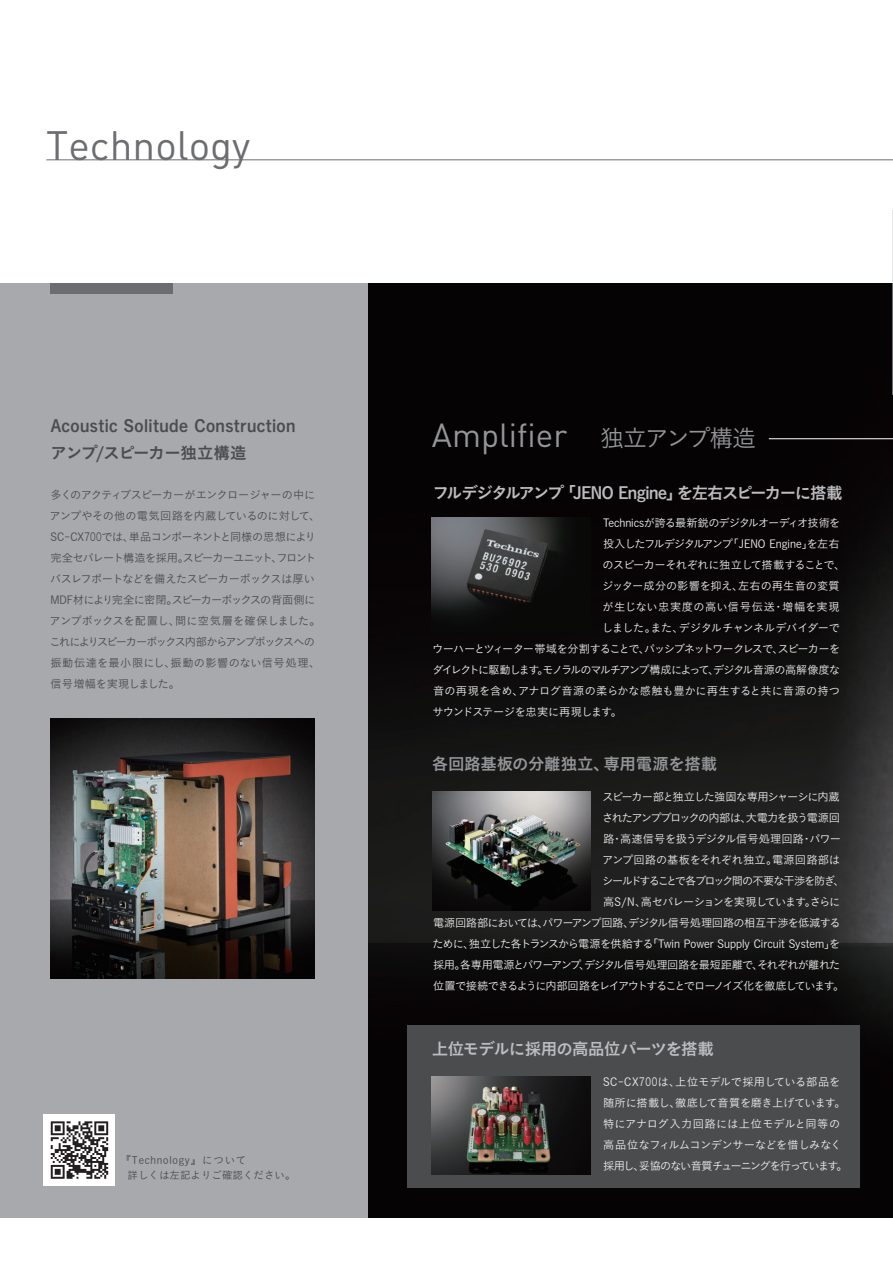
<style>
.page{position:relative;width:893px;height:1263px;background:#fff}
.page>*{position:absolute;margin:0;border:0;box-sizing:border-box;transform-origin:0 0}
.t1{font:40.5px "DIN";color:#6c6d70}
.t2{font:33px "DIN";color:#939598}
.t3{font:24px "Koburina Go Std W3";letter-spacing:-.075em;color:#939598}
.t4{font:16.5px/27px "Koburina Go Std W6";letter-spacing:.02em;color:#4b4c4d}
.t5{font:16.5px "Koburina Go Std W6";letter-spacing:-.065em;color:#bcbdc0}
.t6{font:16.5px "Koburina Go Std W6";letter-spacing:-.02em;color:#939598}
.t7{font:16.5px "Koburina Go Std W6";letter-spacing:-.095em;color:#bcbdc0}
.t8{font:16.5px "Koburina Go Std W6";letter-spacing:-.03em;color:#bcbdc0}
.t9{font:16.5px "Koburina Go Std W6";letter-spacing:-.11em;color:#bcbdc0}
.t10{font:11.25px/21px "Koburina Go Std W3";letter-spacing:-.055em;color:#eeeeef}
.t11{font:11.25px/21px "Koburina Go Std W3";letter-spacing:-.115em;color:#eeeeef}
.t12{font:11.25px/21px "Koburina Go Std W3";letter-spacing:-.06em;color:#4b4c4d;text-align:center}
.t13{font:11.25px/21px "Koburina Go Std W3";letter-spacing:-.005em;color:#eeeeef}
.t14{font:11.25px/21px "Koburina Go Std W3";letter-spacing:-.035em;color:#eeeeef}
.t15{font:11.25px/21px "Koburina Go Std W3";letter-spacing:-.1em;color:#eeeeef}
.t16{font:11.25px/21px "Koburina Go Std W3";letter-spacing:-.09em;color:#eeeeef}
.t17{font:11.25px "Koburina Go Std W3";color:#eeeeef}
.t18{font:11.25px/21px "Koburina Go Std W3";letter-spacing:-.03em;color:#eeeeef}
.t19{font:11.25px/21px "Koburina Go Std W3";letter-spacing:-.085em;color:#4b4c4d}
.t20{font:11.25px "Koburina Go Std W3";letter-spacing:-.14em;color:#4b4c4d}
.t21{font:11.25px "Koburina Go Std W3";letter-spacing:-.04em;color:#4b4c4d}
.t22{font:11.25px/21px "Koburina Go Std W3";letter-spacing:.005em;color:#4b4c4d}
.t23{font:11.25px "Koburina Go Std W3";letter-spacing:-.11em;color:#eeeeef}
.t24{font:11.25px "Koburina Go Std W3";letter-spacing:-.105em;color:#eeeeef}
.t25{font:11.25px "Koburina Go Std W3";letter-spacing:.025em;color:#eeeeef}
.t26{font:11.25px "Koburina Go Std W3";letter-spacing:-.015em;color:#eeeeef}
.t27{font:11.25px "Koburina Go Std W3";letter-spacing:-.02em;color:#eeeeef}
.t28{font:11.25px "Koburina Go Std W3";letter-spacing:-.025em;color:#eeeeef}
.t29{font:11.25px/21px "Koburina Go Std W3";color:#4b4c4d}
.t30{font:11.25px "Koburina Go Std W3";letter-spacing:.02em;color:#4b4c4d}
.t31{font:11.25px "Koburina Go Std W3";letter-spacing:.005em;color:#eeeeef}
.t32{font:10.5px/15px "Koburina Go Std W3";color:#4b4c4d}
.s1{font-family:"Hira Kaku Pro W3"}
</style>
<div class="page">
<img style="left:368px;top:283px;width:525px;height:934px">
<hr style="left:46px;top:159px;width:847px;height:1px;background:#6c6d70">
<div style="left:0;top:283px;width:368px;height:934px;background:#a8a9ad"></div>
<img style="left:50px;top:719px;width:265px;height:259px">
<div style="left:408px;top:1025px;width:452px;height:162px;background:#4b4c4d"></div>
<img style="left:432px;top:791px;width:158px;height:119px">
<img style="left:432px;top:517px;width:158px;height:115px">
<img style="left:432px;top:1076px;width:158px;height:98px">
<div style="left:50px;top:283px;width:123px;height:10px;background:#6c6d70"></div>
<svg style="left:768px;top:438px;width:125px;height:143px;background:#0a0708"></svg>
<hr style="left:892px;top:210px;width:1px;height:73px;background:#e6e7e9">
<hr style="left:892px;top:283px;width:1px;height:112px;background:#6c6d70">
<div style="left:44px;top:1114px;width:71px;height:72px;background:#fff"></div>
<svg style="left:51px;top:1121px;width:57px;height:58px"></svg>
<h1 class="t1" style="left:46px;top:120px;width:206px">Technology</h1>
<h3 class="t4" style="left:50px;top:413px;width:247px">Acoustic Solitude Constructionアンプ/スピーカー独立構造</h3>
<p class="t12" style="left:50px;top:484px;width:266px">多くのアクティブスピーカーがエンクロージャーの中に</p>
<p class="t21" style="left:50px;top:507px;width:272px">アンプやその他の電気回路を内蔵しているのに対して、</p>
<p class="t12" style="left:129px;top:526px;width:189px">単品コンポーネントと同様の思想により</p>
<p class="t19" style="left:50px;top:526px;width:267px">SC-CX<span class="s1">700</span>では、<br>完全セパレート構造を採用スピーカーユニットフロント</p>
<p class="t12" style="left:272px;top:547px;width:13px">、</p>
<p class="t12" style="left:50px;top:547px;width:267px">。<br>バスレフポートなどを備えたスピーカーボックスは厚い<br>MDF材により完全に密閉スピーカーボックスの背面側に</p>
<p class="t29" style="left:175px;top:589px;width:147px;text-indent:-8px">。<br>間に空気層を確保しました。</p>
<p class="t12" style="left:50px;top:610px;width:132px">アンプボックスを配置し、</p>
<p class="t20" style="left:49px;top:633px;width:267px">これによりスピーカーボックス内部からアンプボックスへの</p>
<p class="t30" style="left:171px;top:654px;width:151px">振動の影響のない信号処理、</p>
<p class="t22" style="left:50px;top:652px;width:131px">振動伝達を最小限にし、信号増幅を実現しました。</p>
<p class="t32" style="left:128px;top:1152px;width:169px;text-indent:-7px">『Technology』について<br>詳しくは左記よりご確認ください。</p>
<h2 class="t2" style="left:432px;top:414px;width:137px">Amplifier</h2>
<h3 class="t3" style="left:600px;top:419px;width:157px">独立アンプ構造</h3>
<h3 class="t9" style="left:432px;top:480px;width:133px">フルデジタルアンプ</h3>
<h3 class="t5" style="left:559px;top:480px;width:18px">「</h3>
<h3 class="t7" style="left:677px;top:480px;width:167px">を左右スピーカーに搭載</h3>
<h3 class="t8" style="left:573px;top:480px;width:111px">JENO Engine」</h3>
<p class="t10" style="left:603px;top:512px;width:239px;text-align:right">Technicsが誇る最新鋭のデジタルオーディオ技術をを左右</p>
<p class="t11" style="left:603px;top:533px;width:132px">投入したフルデジタルアンプ</p>
<p class="t10" style="left:603px;top:554px;width:244px">のスピーカーそれぞれに独立して搭載することで、</p>
<p class="t31" style="left:738px;top:577px;width:103px">左右の再生音の変質</p>
<p class="t17" style="left:727px;top:535px;width:87px">「JENO Engine」</p>
<p class="t18" style="left:602px;top:575px;width:143px">ジッター成分の影響を抑え、</p>
<p class="t13" style="left:679px;top:596px;width:163px;text-indent:-76px">が生じない忠実度の高い信号伝送<br>デジタルチャンネルデバイダーで</p>
<p class="t10" style="left:782px;top:596px;width:59px">増幅を実現</p>
<p class="t10" style="left:773px;top:596px;width:13px">・</p>
<p class="t16" style="left:432px;top:617px;width:410px;text-indent:169px">しました。<br>ウーハーとツィーター帯域を分割することでパッシブネットワークレスでスピーカーを</p>
<p class="t10" style="left:773px;top:638px;width:13px">、</p>
<p class="t10" style="left:650px;top:617px;width:35px">また、</p>
<p class="t11" style="left:432px;top:638px;width:409px;text-indent:206px">、<br>ダイレクトに駆動しますモノラルのマルチアンプ構成によってデジタル音源の高解像度な</p>
<p class="t10" style="left:708px;top:659px;width:13px">、</p>
<p class="t13" style="left:518px;top:659px;width:324px;text-indent:19px">。<br>アナログ音源の柔らかな感触も豊かに再生すると共に音源の持つ</p>
<p class="t18" style="left:433px;top:680px;width:191px">音の再現を含め、<br>サウンドステージを忠実に再現します。</p>
<h3 class="t6" style="left:432px;top:751px;width:179px">各回路基板の分離独立、</h3>
<h3 class="t6" style="left:603px;top:751px;width:115px">専用電源を搭載</h3>
<p class="t15" style="left:602px;top:786px;width:239px">スピーカー部と独立した強固な専用シャーシに内蔵されたアンプブロックの内部は大電力を扱う電源回</p>
<p class="t10" style="left:740px;top:807px;width:13px">、</p>
<p class="t10" style="left:809px;top:828px;width:33px">パワー</p>
<p class="t26" style="left:620px;top:830px;width:185px">高速信号を扱うデジタル信号処理回路</p>
<p class="t10" style="left:603px;top:828px;width:13px">路</p>
<p class="t10" style="left:612px;top:828px;width:13px">・</p>
<p class="t10" style="left:801px;top:828px;width:13px">・</p>
<p class="t27" style="left:602px;top:851px;width:177px">アンプ回路の基板をそれぞれ独立。</p>
<p class="t10" style="left:772px;top:849px;width:70px">電源回路部は</p>
<p class="t11" style="left:641px;top:870px;width:201px;text-indent:-39px">シールドすることで各ブロック間の不要な干渉を防ぎ高セパレーションを実現していますさらに</p>
<p class="t10" style="left:805px;top:891px;width:13px">。</p>
<p class="t10" style="left:834px;top:870px;width:13px">、</p>
<p class="t10" style="left:433px;top:891px;width:409px;text-indent:170px">高S N/ 、<br>電源回路部においてはパワーアンプ回路デジタル信号処理回路の相互干渉を低減する</p>
<p class="t10" style="left:623px;top:912px;width:13px">、</p>
<p class="t10" style="left:537px;top:912px;width:13px">、</p>
<p class="t17" style="left:647px;top:935px;width:195px">「Twin Power Supply Circuit System を」</p>
<p class="t24" style="left:433px;top:935px;width:222px">ために独立した各トランスから電源を供給する</p>
<p class="t10" style="left:433px;top:933px;width:409px;text-indent:30px">、<br>採用各専用電源とパワーアンプデジタル信号処理回路を最短距離でそれぞれが離れた</p>
<p class="t10" style="left:752px;top:954px;width:13px">、</p>
<p class="t10" style="left:455px;top:954px;width:13px">。</p>
<p class="t10" style="left:579px;top:954px;width:13px">、</p>
<p class="t11" style="left:433px;top:975px;width:404px">位置で接続できるように内部回路をレイアウトすることでローノイズ化を徹底しています</p>
<p class="t10" style="left:833px;top:975px;width:13px">。</p>
<h3 class="t5" style="left:432px;top:1036px;width:283px">上位モデルに採用の高品位パーツを搭載</h3>
<p class="t28" style="left:675px;top:1073px;width:167px">上位モデルで採用している部品を</p>
<p class="t14" style="left:675px;top:1071px;width:172px;text-indent:-72px">SC-CX<span class="s1">700</span>は、<br>徹底して音質を磨き上げています。</p>
<p class="t10" style="left:603px;top:1092px;width:79px">随所に搭載し、</p>
<p class="t25" style="left:603px;top:1115px;width:239px">特にアナログ入力回路には上位モデルと同等の</p>
<p class="t14" style="left:603px;top:1134px;width:240px">高品位なフィルムコンデンサーなどを惜しみなく</p>
<p class="t10" style="left:836px;top:1155px;width:13px">。</p>
<p class="t23" style="left:603px;top:1157px;width:237px">採用し妥協のない音質チューニングを行っています</p>
<p class="t10" style="left:633px;top:1155px;width:13px">、</p>
</div>
